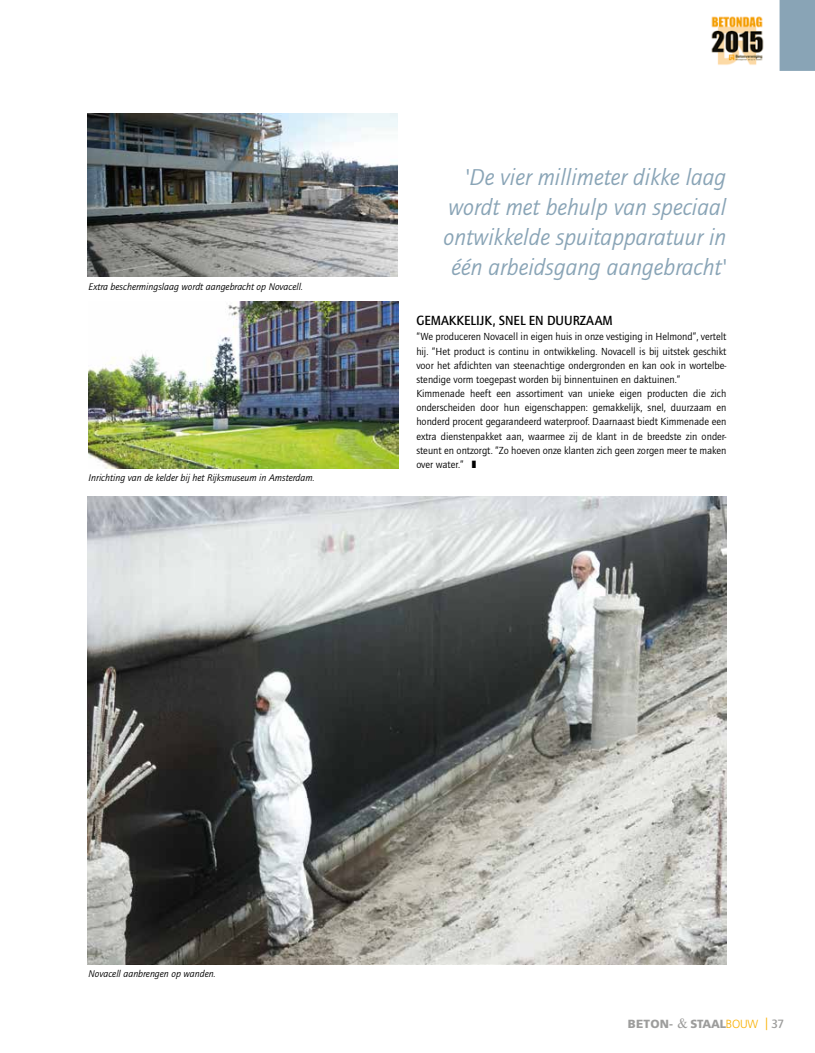
<style>
.page{position:relative;width:815px;height:1053px;background:#fff}
.page>*{position:absolute;margin:0;border:0;box-sizing:border-box;transform-origin:0 0}
.t1{font:italic 23.75px/30px "Quay Sans ITC Std";color:#89a4b6;text-align:right}
.t2{font:500 13.75px "Quay Sans ITC Std";color:#000;scale:.95 1}
.t3{font:900 11.75px "Frutiger LT Std";color:#9d9d9c}
.t4{font:10.62px/14.1px "Quay Sans ITC Std";color:#000}
.t5{font:italic 10px "Quay Sans ITC Std";color:#000}
.s1{font-weight:700}
.s2{font-family:"Times New Roman MT Std";font-weight:400;font-size:13.75px}
.s3{font-weight:300;color:#f9b000}
.s4{font-family:"Quay Sans ITC Std";font-weight:400;font-size:12.5px;color:#f9b000}
.s5{font-family:"Quay Sans ITC Std";font-weight:500;font-size:12.5px}
</style>
<div class="page">
<div style="left:780px;top:0;width:35px;height:71px;background:#89a4b6"></div>
<img style="left:711px;top:16px;width:53px;height:49px">
<img style="left:89px;top:301px;width:310px;height:167px">
<img style="left:88px;top:497px;width:638px;height:467px">
<img style="left:88px;top:113px;width:310px;height:163px">
<p class="t5" style="left:89px;top:280px;width:216px">Extra beschermingslaag wordt aangebracht op Novacell.</p>
<p class="t5" style="left:89px;top:472px;width:228px">Inrichting van de kelder bij het Rijksmuseum in Amsterdam.</p>
<h1 class="t1" style="left:443px;top:162px;width:284px">'De vier millimeter dikke laag wordt met behulp van speciaal ontwikkelde spuitapparatuur in één arbeidsgang aangebracht'</h1>
<p class="t2" style="left:416px;top:312px;width:208px">GEMAKKELIJK, SNEL EN DUURZAAM</p>
<p class="t4" style="left:416px;top:330px;width:312px">“We produceren Novacell in eigen huis in onze vestiging in Helmond”, vertelt hij. “Het product is continu in ontwikkeling. Novacell is bij uitstek geschikt voor het afdichten van steenachtige ondergronden en kan ook in wortelbe&shy;stendige vorm toegepast worden bij binnentuinen en daktuinen.” Kimmenade heeft een assortiment van unieke eigen producten die zich onderscheiden door hun eigenschappen: gemakkelijk, snel, duurzaam en honderd procent gegarandeerd waterproof. Daarnaast biedt Kimmenade een extra dienstenpakket aan, waarmee zij de klant in de breedste zin onder&shy;steunt en ontzorgt. “Zo hoeven onze klanten zich geen zorgen meer te maken over water.” ❚</p>
<p class="t5" style="left:89px;top:968px;width:129px">Novacell aanbrengen op wanden.</p>
<p class="t3" style="left:628px;top:1016px;width:158px">BETON<span class="s1">-</span> <span class="s2">&amp;</span> STAAL<span class="s3">BOUW</span> <span class="s4">|</span> <span class="s5">37</span></p>
</div>
